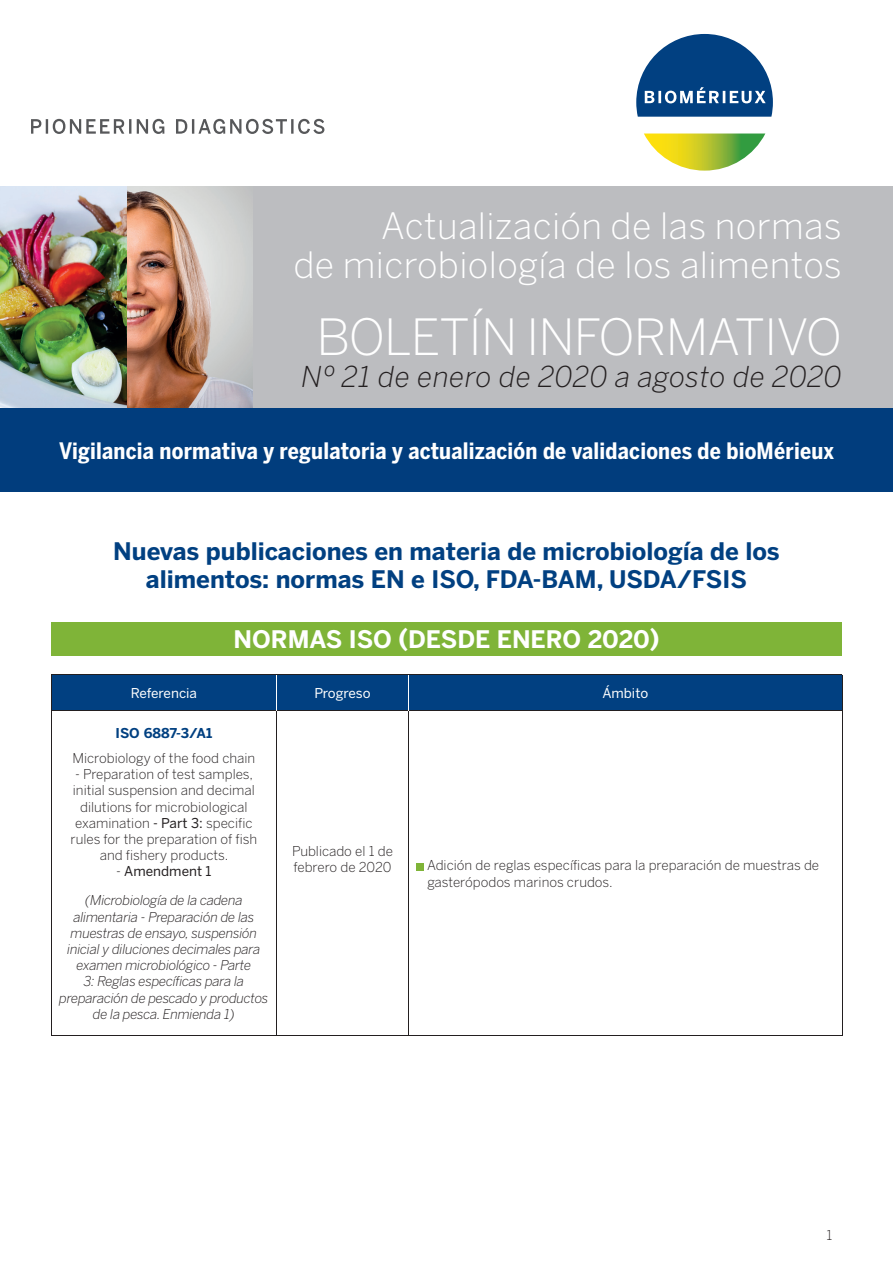
<style>
.page{position:relative;width:893px;height:1263px;background:#fff}
.page>*{position:absolute;margin:0;border:0;box-sizing:border-box;transform-origin:0 0}
.t1{font:300 49.5px "Benton Sans";letter-spacing:-.02em;color:#fff}
.t2{font:300 36px/39px "Benton Sans";letter-spacing:.01em;color:#fff;text-align:right}
.t3{font:italic 300 28.5px "Benton Sans";letter-spacing:.01em;color:#231f20}
.t4{font:700 24px/28.8px "Benton Sans";color:#014081;text-align:center}
.t5{font:700 24px "Benton Sans";color:#fff}
.t6{font:700 22.5px "Benton Sans Condensed";letter-spacing:.01em;color:#fff}
.t7{font:300 13.5px/16.2px "Benton Sans";color:#231f20}
.t8{font:italic 300 13.5px/16.2px "Benton Sans";letter-spacing:-.02em;color:#231f20;text-align:center}
.t9{font:13.5px "Benton Sans";color:#fff}
.t10{font:700 13.5px "Benton Sans";color:#014081}
.s1{font-weight:400}
.s2{font-style:normal}
.s3{font-weight:400;font-style:normal}
</style>
<div class="page">
<div style="left:51px;top:622px;width:791px;height:33px;background:#7fb438"></div>
<div style="left:52px;top:675px;width:790px;height:35px;background:#014081"></div>
<hr style="left:51px;top:674px;width:226px;height:1px;background:#231f20">
<hr style="left:51px;top:675px;width:1px;height:35px;background:#231f20">
<hr style="left:277px;top:674px;width:131px;height:1px;background:#231f20">
<hr style="left:408px;top:674px;width:434px;height:1px;background:#231f20">
<hr style="left:842px;top:675px;width:1px;height:35px;background:#231f20">
<hr style="left:51px;top:710px;width:226px;height:1px;background:#231f20">
<hr style="left:51px;top:711px;width:1px;height:324px;background:#231f20">
<hr style="left:277px;top:710px;width:131px;height:1px;background:#231f20">
<hr style="left:276px;top:711px;width:1px;height:324px;background:#231f20">
<hr style="left:408px;top:710px;width:434px;height:1px;background:#231f20">
<hr style="left:408px;top:711px;width:1px;height:324px;background:#231f20">
<hr style="left:842px;top:711px;width:1px;height:324px;background:#231f20">
<hr style="left:51px;top:1035px;width:226px;height:1px;background:#231f20">
<hr style="left:277px;top:1035px;width:131px;height:1px;background:#231f20">
<hr style="left:408px;top:1035px;width:434px;height:1px;background:#231f20">
<hr style="left:276px;top:675px;width:1px;height:35px;background:#fff">
<hr style="left:408px;top:675px;width:1px;height:35px;background:#fff">
<div style="left:416px;top:863px;width:8px;height:7px;background:#7fb438"></div>
<div style="left:0;top:408px;width:893px;height:84px;background:#013d7d"></div>
<svg style="left:644px;top:134px;width:121px;height:37px"></svg>
<svg style="left:636px;top:34px;width:137px;height:83px"></svg>
<img style="left:0;top:186px;width:253px;height:222px">
<div style="left:253px;top:186px;width:640px;height:222px;background:#bcbdc0"></div>
<svg style="left:31px;top:119px;width:293px;height:15px"></svg>
<h2 class="t2" style="left:293px;top:207px;width:550px">Actualización de las normas<br>de microbiología de los alimentos</h2>
<h1 class="t1" style="left:316px;top:308px;width:527px">BOLETÍN INFORMATIVO</h1>
<h3 class="t3" style="left:301px;top:360px;width:542px">Nº 21 de enero de 2020 a agosto de 2020</h3>
<h3 class="t6" style="left:59px;top:436px;width:777px">Vigilancia normativa y regulatoria y actualización de validaciones de bioMérieux</h3>
<h3 class="t4" style="left:113px;top:537px;width:668px">Nuevas publicaciones en materia de microbiología de los alimentos: normas EN e ISO, FDA-BAM, USDA/FSIS</h3>
<h3 class="t5" style="left:233px;top:624px;width:428px">NORMAS ISO (DESDE ENERO 2020)</h3>
<p class="t9" style="left:131px;top:685px;width:68px">Referencia</p>
<p class="t9" style="left:314px;top:685px;width:58px">Progreso</p>
<p class="t9" style="left:602px;top:685px;width:47px">Ámbito</p>
<p class="t10" style="left:116px;top:725px;width:98px">ISO 6887-3/A1</p>
<p class="t7" style="left:72px;top:750px;width:184px">Microbiology of the food chain</p>
<p class="t7" style="left:70px;top:766px;width:188px;text-align:center">- Preparation of test samples, initial suspension and decimal dilutions for microbiological examination <span class="s1">- Part 3:</span> specific rules for the preparation of fish and fishery products.</p>
<p class="t8" style="left:85px;top:857px;width:159px;line-height:29px"><span class="s2">-</span> <span class="s3">Amendment 1 </span>(Microbiología de la cadena</p>
<p class="t8" style="left:59px;top:908px;width:211px">alimentaria - Preparación de las muestras de ensayo, suspensión inicial y diluciones decimales para examen microbiológico - Parte<br>3: Reglas específicas para la preparación de pescado y productos de la pesca. Enmienda 1)</p>
<p class="t7" style="left:292px;top:843px;width:102px">Publicado el 1 de febrero de 2020</p>
<p class="t7" style="left:427px;top:857px;width:394px">Adición de reglas específicas para la preparación de muestras de gasterópodos marinos crudos.</p>
<p class="t7" style="left:826px;top:1227px;width:7px">1</p>
</div>
